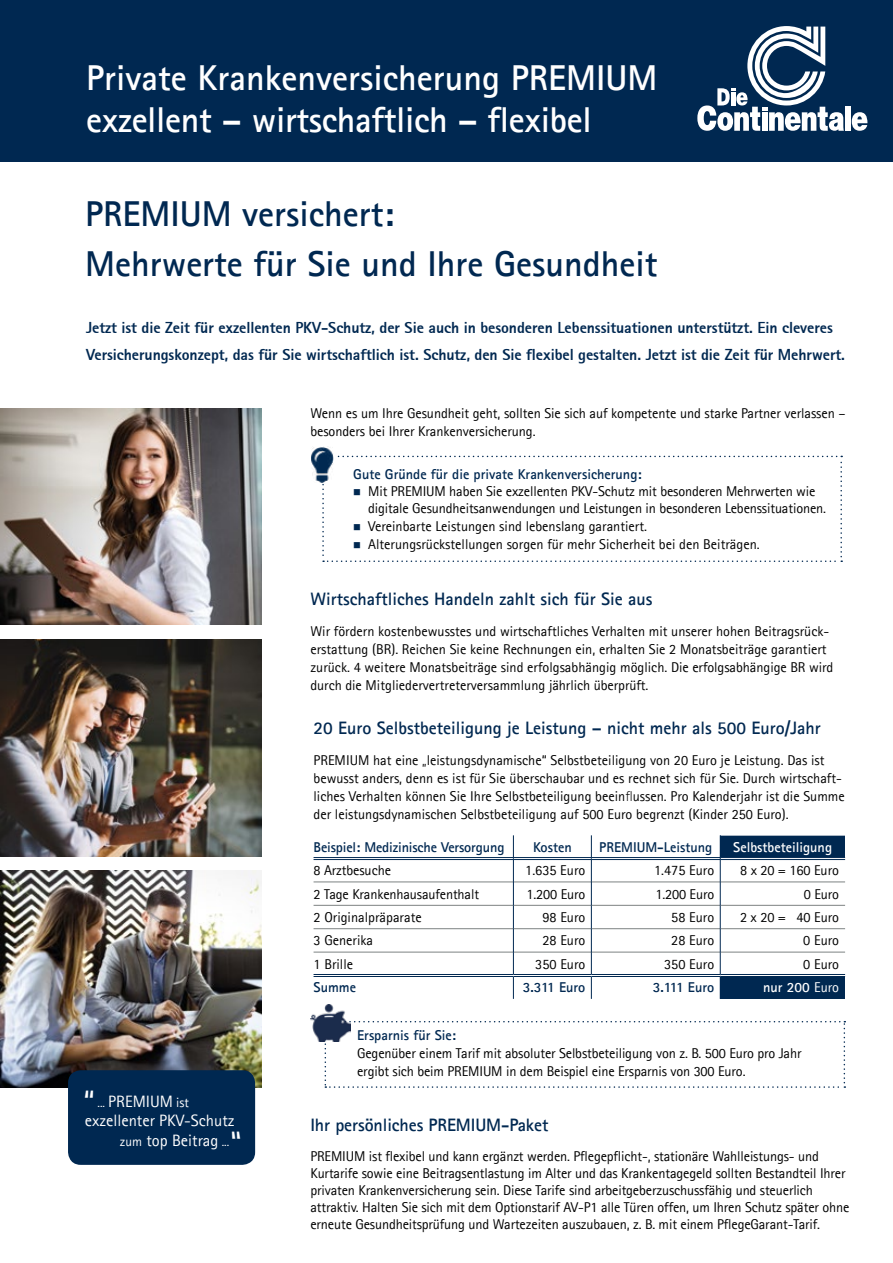
<style>
.page{position:relative;width:893px;height:1263px;background:#fff}
.page>*{position:absolute;margin:0;border:0;box-sizing:border-box;transform-origin:0 0}
.t1{font:700 36px/42px "Agfa Rotis Sans Serif";color:#fff}
.t2{font:700 36px/50.1px "Agfa Rotis Sans Serif";color:#002851}
.t3{font:32.55px "Agfa Rotis Sans Serif";color:#fff}
.t4{font:700 18px "Agfa Rotis Sans Serif";color:#002851}
.t5{font:16.5px "Agfa Rotis Sans Serif";color:#fff}
.t6{font:800 15.75px/27px "Agfa Rotis Sans Serif";letter-spacing:-.005em;color:#002851}
.t7{font:14.25px/18.1px "Agfa Rotis Sans Serif";letter-spacing:-.005em;color:#000}
.t8{font:700 14.25px "Agfa Rotis Sans Serif";color:#002851}
.t9{font:700 14.25px "Agfa Rotis Sans Serif";color:#fff}
.s1{font-size:12.3px}
.s2{font-size:13.5px}
.s3{font-weight:400}
</style>
<div class="page">
<div style="left:0;top:0;width:893px;height:162px;background:#002851"></div>
<div style="left:845px;top:107px;width:6px;height:24px;background:#fff"></div>
<svg style="left:697px;top:26px;width:147px;height:105px"></svg>
<svg style="left:852px;top:112px;width:15px;height:19px"></svg>
<img style="left:0;top:408px;width:261px;height:217px">
<img style="left:0;top:871px;width:261px;height:217px">
<img style="left:0;top:640px;width:261px;height:217px">
<div style="left:68px;top:1070px;width:187px;height:95px;background:#002851;border-radius:13px"></div>
<div style="left:720px;top:835px;width:125px;height:23px;background:#002851"></div>
<div style="left:720px;top:975px;width:125px;height:24px;background:#002851"></div>
<hr style="left:720px;top:974px;width:125px;height:3px;background:#fff">
<hr style="left:720px;top:835px;width:125px;height:1px;background:#fff">
<hr style="left:314px;top:882px;width:199px;height:1px;background:#7d8282">
<hr style="left:514px;top:882px;width:77px;height:1px;background:#7d8282">
<hr style="left:592px;top:882px;width:128px;height:1px;background:#7d8282">
<hr style="left:720px;top:882px;width:125px;height:1px;background:#7d8282">
<hr style="left:314px;top:905px;width:199px;height:1px;background:#7d8282">
<hr style="left:514px;top:905px;width:77px;height:1px;background:#7d8282">
<hr style="left:592px;top:905px;width:128px;height:1px;background:#7d8282">
<hr style="left:720px;top:905px;width:125px;height:1px;background:#7d8282">
<hr style="left:314px;top:928px;width:199px;height:1px;background:#7d8282">
<hr style="left:514px;top:928px;width:77px;height:1px;background:#7d8282">
<hr style="left:592px;top:928px;width:128px;height:1px;background:#7d8282">
<hr style="left:720px;top:928px;width:125px;height:1px;background:#7d8282">
<hr style="left:314px;top:952px;width:199px;height:1px;background:#7d8282">
<hr style="left:514px;top:952px;width:77px;height:1px;background:#7d8282">
<hr style="left:592px;top:952px;width:128px;height:1px;background:#7d8282">
<hr style="left:720px;top:952px;width:125px;height:1px;background:#7d8282">
<hr style="left:314px;top:857px;width:199px;height:1px;background:#002851">
<hr style="left:314px;top:859px;width:199px;height:1px;background:#002851">
<hr style="left:514px;top:857px;width:77px;height:1px;background:#002851">
<hr style="left:514px;top:859px;width:77px;height:1px;background:#002851">
<hr style="left:592px;top:857px;width:128px;height:1px;background:#002851">
<hr style="left:592px;top:859px;width:128px;height:1px;background:#002851">
<hr style="left:720px;top:859px;width:125px;height:1px;background:#002851">
<svg style="left:513px;top:835px;width:1px;height:164px"></svg>
<svg style="left:591px;top:835px;width:1px;height:164px"></svg>
<svg style="left:720px;top:835px;width:1px;height:141px"></svg>
<hr style="left:314px;top:974px;width:199px;height:1px;background:#002851">
<hr style="left:314px;top:976px;width:199px;height:1px;background:#002851">
<hr style="left:513px;top:974px;width:78px;height:1px;background:#002851">
<hr style="left:513px;top:976px;width:78px;height:1px;background:#002851">
<hr style="left:591px;top:974px;width:129px;height:1px;background:#002851">
<hr style="left:591px;top:976px;width:129px;height:1px;background:#002851">
<hr style="left:720px;top:974px;width:125px;height:1px;background:#002851">
<hr style="left:720px;top:976px;width:125px;height:1px;background:#002851">
<svg style="left:325px;top:1021px;width:520px;height:67px"></svg>
<img style="left:310px;top:1004px;width:40px;height:37px">
<svg style="left:311px;top:446px;width:531px;height:116px"></svg>
<h1 class="t1" style="left:86px;top:56px;width:573px">Private Krankenversicherung PREMIUM exzellent – wirtschaftlich – flexibel</h1>
<h1 class="t2" style="left:85px;top:188px;width:574px">PREMIUM versichert:<br>Mehrwerte für Sie und Ihre Gesundheit</h1>
<p class="t6" style="left:86px;top:314px;width:760px">Jetzt ist die Zeit für exzellenten PKV-Schutz, der Sie auch in besonderen Lebenssituationen unterstützt. Ein cleveres<br>Versicherungskonzept, das für Sie wirtschaftlich ist. Schutz, den Sie flexibel gestalten. Jetzt ist die Zeit für Mehrwert.</p>
<p class="t7" style="left:310px;top:403px;width:537px">Wenn es um Ihre Gesundheit geht, sollten Sie sich auf kompetente und starke Partner verlassen – besonders bei Ihrer Krankenversicherung.</p>
<p class="t8" style="left:353px;top:465px;width:290px">Gute Gründe für die private Krankenversicherung:</p>
<p class="t7" style="left:368px;top:482px;width:459px;line-height:17.7px">Mit PREMIUM haben Sie exzellenten PKV-Schutz mit besonderen Mehrwerten wie digitale Gesundheitsanwendungen und Leistungen in besonderen Lebenssituationen.<br>Vereinbarte Leistungen sind lebenslang garantiert.<br>Alterungsrückstellungen sorgen für mehr Sicherheit bei den Beiträgen.</p>
<p class="t4" style="left:310px;top:587px;width:343px">Wirtschaftliches Handeln zahlt sich für Sie aus</p>
<p class="t7" style="left:310px;top:622px;width:525px">Wir fördern kostenbewusstes und wirtschaftliches Verhalten mit unserer hohen Beitragsrück&shy;erstattung (BR). Reichen Sie keine Rechnungen ein, erhalten Sie 2 Monatsbeiträge garantiert zurück. 4 weitere Monatsbeiträge sind erfolgsabhängig möglich. Die erfolgsabhängige BR wird durch die Mitgliedervertreterversammlung jährlich überprüft.</p>
<h2 class="t3" style="left:84px;top:1082px;width:13px">“</h2>
<p class="t5" style="left:98px;top:1091px;width:93px"><span class="s1">...</span> PREMIUM <span class="s2">ist</span></p>
<p class="t5" style="left:85px;top:1111px;width:151px">exzellenter PKV-Schutz</p>
<p class="t5" style="left:120px;top:1131px;width:111px"><span class="s2">zum</span> top Beitrag <span class="s1">...</span></p>
<p class="t4" style="left:314px;top:717px;width:509px">20 Euro Selbstbeteiligung je Leistung – nicht mehr als 500 Euro/Jahr</p>
<p class="t7" style="left:314px;top:751px;width:533px">PREMIUM hat eine „leistungsdynamische“ Selbstbeteiligung von 20 Euro je Leistung. Das ist bewusst anders, denn es ist für Sie überschaubar und es rechnet sich für Sie. Durch wirtschaft&shy;liches Verhalten können Sie Ihre Selbstbeteiligung beeinflussen. Pro Kalenderjahr ist die Summe der leistungsdynamischen Selbstbeteiligung auf 500 Euro begrenzt (Kinder 250 Euro).</p>
<p class="t8" style="left:314px;top:838px;width:192px">Beispiel: Medizinische Versorgung</p>
<p class="t8" style="left:533px;top:838px;width:40px">Kosten</p>
<p class="t8" style="left:599px;top:838px;width:115px">PREMIUM-Leistung</p>
<p class="t9" style="left:733px;top:838px;width:100px">Selbstbeteiligung</p>
<p class="t7" style="left:314px;top:861px;width:79px">8 Arztbesuche</p>
<p class="t7" style="left:525px;top:861px;width:62px">1.635 Euro</p>
<p class="t7" style="left:654px;top:861px;width:62px">1.475 Euro</p>
<p class="t7" style="left:740px;top:861px;width:100px">8 x 20 = 160 Euro</p>
<p class="t7" style="left:314px;top:884px;width:167px">2 Tage Krankenhausaufenthalt</p>
<p class="t7" style="left:526px;top:884px;width:60px">1.200 Euro</p>
<p class="t7" style="left:655px;top:884px;width:60px">1.200 Euro</p>
<p class="t7" style="left:804px;top:884px;width:37px">0 Euro</p>
<p class="t7" style="left:314px;top:908px;width:110px">2 Originalpräparate</p>
<p class="t7" style="left:542px;top:908px;width:45px">98 Euro</p>
<p class="t7" style="left:671px;top:908px;width:45px">58 Euro</p>
<p class="t7" style="left:740px;top:908px;width:101px">2 x 20 = 40 Euro</p>
<p class="t7" style="left:314px;top:931px;width:61px">3 Generika</p>
<p class="t7" style="left:542px;top:931px;width:45px">28 Euro</p>
<p class="t7" style="left:671px;top:931px;width:45px">28 Euro</p>
<p class="t7" style="left:803px;top:931px;width:37px">0 Euro</p>
<p class="t7" style="left:314px;top:954px;width:41px">1 Brille</p>
<p class="t7" style="left:535px;top:954px;width:52px">350 Euro</p>
<p class="t7" style="left:664px;top:954px;width:52px">350 Euro</p>
<p class="t7" style="left:803px;top:954px;width:37px">0 Euro</p>
<p class="t8" style="left:314px;top:978px;width:44px">Summe</p>
<p class="t8" style="left:523px;top:978px;width:64px">3.311 Euro</p>
<p class="t8" style="left:653px;top:978px;width:63px">3.111 Euro</p>
<p class="t9" style="left:763px;top:978px;width:77px">nur 200 <span class="s3">Euro</span></p>
<p class="t8" style="left:357px;top:1026px;width:100px">Ersparnis für Sie:</p>
<p class="t7" style="left:357px;top:1044px;width:446px">Gegenüber einem Tarif mit absoluter Selbstbeteiligung von z. B. 500 Euro pro Jahr ergibt sich beim PREMIUM in dem Beispiel eine Ersparnis von 300 Euro.</p>
<p class="t4" style="left:310px;top:1113px;width:239px">Ihr persönliches PREMIUM-Paket</p>
<p class="t7" style="left:310px;top:1147px;width:540px;line-height:17.1px">PREMIUM ist flexibel und kann ergänzt werden. Pflegepflicht-, stationäre Wahlleistungs- und Kurtarife sowie eine Beitragsentlastung im Alter und das Krankentagegeld sollten Bestandteil Ihrer privaten Krankenversicherung sein. Diese Tarife sind arbeitgeberzuschussfähig und steuerlich attraktiv. Halten Sie sich mit dem Optionstarif AV-P1 alle Türen offen, um Ihren Schutz später ohne erneute Gesundheitsprüfung und Wartezeiten auszubauen, z. B. mit einem PflegeGarant-Tarif.</p>
</div>
